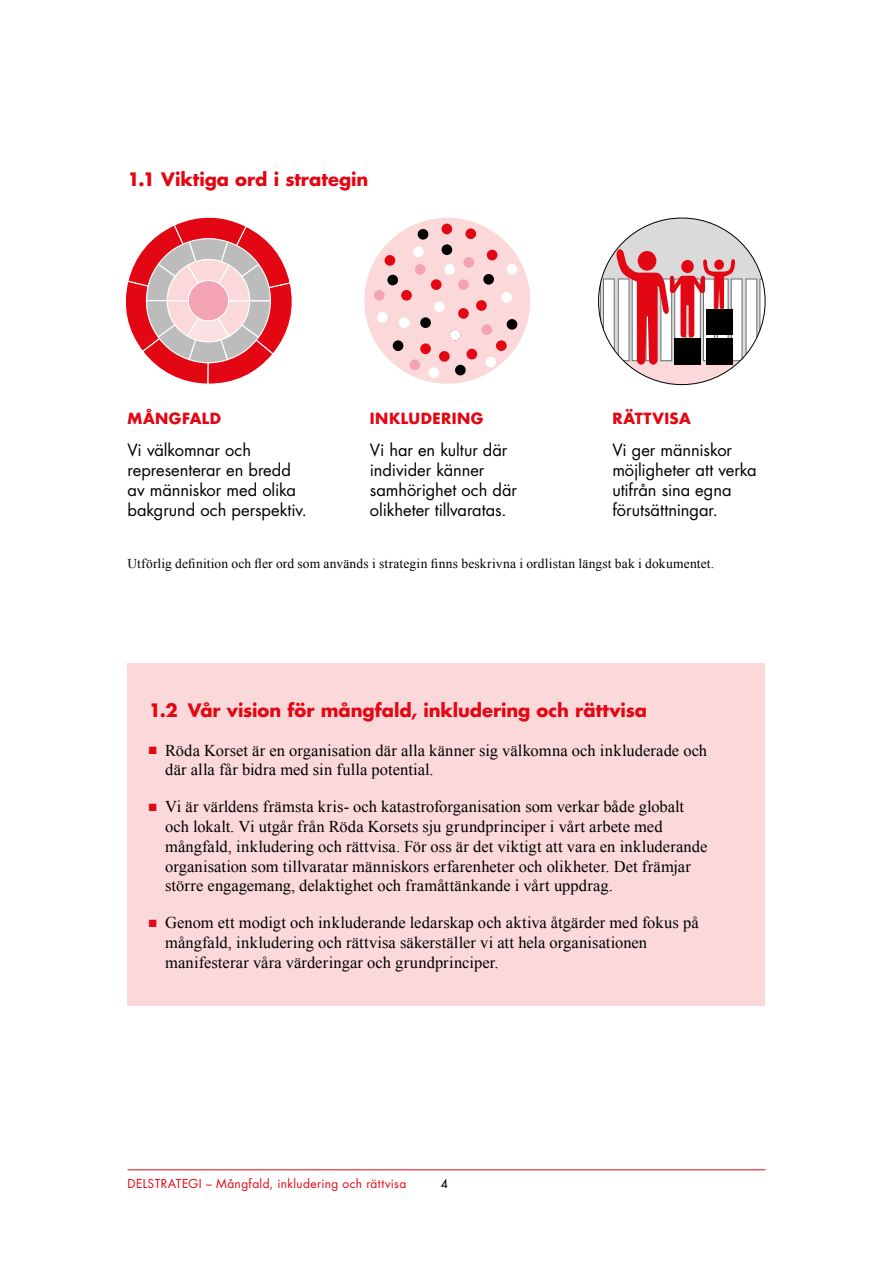
<style>
.page{position:relative;width:893px;height:1263px;background:#fff}
.page>*{position:absolute;margin:0;border:0;box-sizing:border-box;transform-origin:0 0}
.t1{font:700 18px "Futura Std";letter-spacing:-.005em;color:#e30613}
.t2{font:16.5px/19.8px "Times New Roman";letter-spacing:.005em;color:#000}
.t3{font:16.5px/19.8px "Futura Std";letter-spacing:-.005em;color:#000}
.t4{font:700 15px "Futura Std";letter-spacing:.03em;color:#e30613}
.t5{font:13.5px "Times New Roman";letter-spacing:.01em;color:#000}
.t6{font:12px "Futura Std";letter-spacing:.03em;color:#e30613}
.t7{font:500 12px "Futura Std";color:#000}
.s1{color:#e30613}
</style>
<div class="page">
<hr style="left:128px;top:1169px;width:637px;height:1px;background:#e30613">
<div style="left:128px;top:663px;width:637px;height:343px;background:#fbd9da"></div>
<svg style="left:125px;top:217px;width:168px;height:168px"></svg>
<div style="left:188px;top:280px;width:41px;height:41px;background:#f4a3b3;border-radius:50%"></div>
<div style="left:188px;top:280px;width:41px;height:41px;border:1px solid #fff;border-radius:50%"></div>
<div style="left:364px;top:218px;width:166px;height:166px;background:#fbd9da;border-radius:50%"></div>
<div style="left:501px;top:292px;width:11px;height:11px;background:#fff;border-radius:50%"></div>
<div style="left:463px;top:257px;width:11px;height:11px;background:#f4a3b3;border-radius:50%"></div>
<div style="left:507px;top:319px;width:10px;height:11px;background:#000;border-radius:50%"></div>
<div style="left:481px;top:324px;width:11px;height:11px;background:#f4a3b3;border-radius:50%"></div>
<div style="left:466px;top:349px;width:11px;height:10px;background:#e30613;border-radius:50%"></div>
<div style="left:483px;top:274px;width:11px;height:11px;background:#000;border-radius:50%"></div>
<div style="left:458px;top:279px;width:11px;height:11px;background:#f4a3b3;border-radius:50%"></div>
<div style="left:507px;top:264px;width:10px;height:11px;background:#fff;border-radius:50%"></div>
<div style="left:496px;top:340px;width:11px;height:11px;background:#e30613;border-radius:50%"></div>
<div style="left:434px;top:301px;width:11px;height:11px;background:#fff;border-radius:50%"></div>
<div style="left:476px;top:300px;width:11px;height:11px;background:#e30613;border-radius:50%"></div>
<div style="left:485px;top:357px;width:11px;height:10px;background:#fff;border-radius:50%"></div>
<div style="left:420px;top:317px;width:11px;height:11px;background:#000;border-radius:50%"></div>
<div style="left:431px;top:279px;width:11px;height:11px;background:#e30613;border-radius:50%"></div>
<div style="left:415px;top:264px;width:11px;height:11px;background:#f4a3b3;border-radius:50%"></div>
<div style="left:442px;top:244px;width:10px;height:11px;background:#000;border-radius:50%"></div>
<div style="left:458px;top:308px;width:11px;height:11px;background:#e30613;border-radius:50%"></div>
<div style="left:387px;top:275px;width:11px;height:10px;background:#000;border-radius:50%"></div>
<div style="left:450px;top:330px;width:10px;height:10px;background:#fff;border-radius:50%"></div>
<div style="left:420px;top:343px;width:11px;height:11px;background:#e30613;border-radius:50%"></div>
<div style="left:393px;top:340px;width:10px;height:11px;background:#000;border-radius:50%"></div>
<div style="left:410px;top:359px;width:10px;height:11px;background:#f4a3b3;border-radius:50%"></div>
<div style="left:413px;top:246px;width:11px;height:11px;background:#fff;border-radius:50%"></div>
<div style="left:401px;top:290px;width:11px;height:11px;background:#e30613;border-radius:50%"></div>
<div style="left:444px;top:264px;width:11px;height:11px;background:#fff;border-radius:50%"></div>
<div style="left:439px;top:351px;width:11px;height:11px;background:#e30613;border-radius:50%"></div>
<div style="left:377px;top:312px;width:11px;height:11px;background:#fff;border-radius:50%"></div>
<div style="left:399px;top:317px;width:11px;height:11px;background:#fff;border-radius:50%"></div>
<div style="left:428px;top:367px;width:11px;height:11px;background:#fff;border-radius:50%"></div>
<div style="left:487px;top:250px;width:10px;height:10px;background:#e30613;border-radius:50%"></div>
<div style="left:374px;top:290px;width:11px;height:11px;background:#f4a3b3;border-radius:50%"></div>
<div style="left:442px;top:224px;width:10px;height:10px;background:#e30613;border-radius:50%"></div>
<div style="left:385px;top:255px;width:10px;height:11px;background:#e30613;border-radius:50%"></div>
<div style="left:455px;top:365px;width:11px;height:10px;background:#000;border-radius:50%"></div>
<div style="left:418px;top:229px;width:10px;height:11px;background:#000;border-radius:50%"></div>
<div style="left:465px;top:228px;width:11px;height:11px;background:#e30613;border-radius:50%"></div>
<svg style="left:642px;top:375px;width:80px;height:10px"></svg>
<svg style="left:598px;top:218px;width:167px;height:157px"></svg>
<p class="t1" style="left:128px;top:167px;width:242px">1.1 Viktiga ord i strategin</p>
<p class="t4" style="left:128px;top:408px;width:95px">MÅNGFALD</p>
<p class="t3" style="left:128px;top:441px;width:181px">Vi välkomnar och representerar en bredd av människor med olika bakgrund och perspektiv.</p>
<p class="t4" style="left:370px;top:408px;width:115px">INKLUDERING</p>
<p class="t3" style="left:370px;top:441px;width:148px">Vi har en kultur där individer känner samhörighet och där olikheter tillvaratas.</p>
<p class="t4" style="left:612px;top:408px;width:80px">RÄTTVISA</p>
<p class="t3" style="left:612px;top:441px;width:146px">Vi ger människor möjligheter att verka utifrån sina egna förutsättningar.</p>
<p class="t5" style="left:128px;top:554px;width:588px">Utförlig definition och fler ord som används i strategin finns beskrivna i ordlistan längst bak i dokumentet.</p>
<p class="t1" style="left:149px;top:698px;width:500px">1.2 Vår vision för mångfald, inkludering och rättvisa</p>
<p class="t2" style="left:165px;top:740px;width:543px;text-indent:-16px"><span class="s1">■</span> Röda Korset är en organisation där alla känner sig välkomna och inkluderade och där alla får bidra med sin fulla potential.</p>
<p class="t2" style="left:165px;top:796px;width:544px;text-indent:-16px"><span class="s1">■</span> Vi är världens främsta kris- och katastroforganisation som verkar både globalt och lokalt. Vi utgår från Röda Korsets sju grundprinciper i vårt arbete med mångfald, inkludering och rättvisa. För oss är det viktigt att vara en inkluderande organisation som tillvaratar människors erfarenheter och olikheter. Det främjar större engagemang, delaktighet och framåttänkande i vårt uppdrag.</p>
<p class="t2" style="left:165px;top:912px;width:535px;text-indent:-16px"><span class="s1">■</span> Genom ett modigt och inkluderande ledarskap och aktiva åtgärder med fokus på mångfald, inkludering och rättvisa säkerställer vi att hela organisationen manifesterar våra värderingar och grundprinciper.</p>
<p class="t6" style="left:128px;top:1176px;width:280px">DELSTRATEGI – Mångfald, inkludering och rättvisa</p>
<p class="t7" style="left:441px;top:1176px;width:8px">4</p>
</div>
